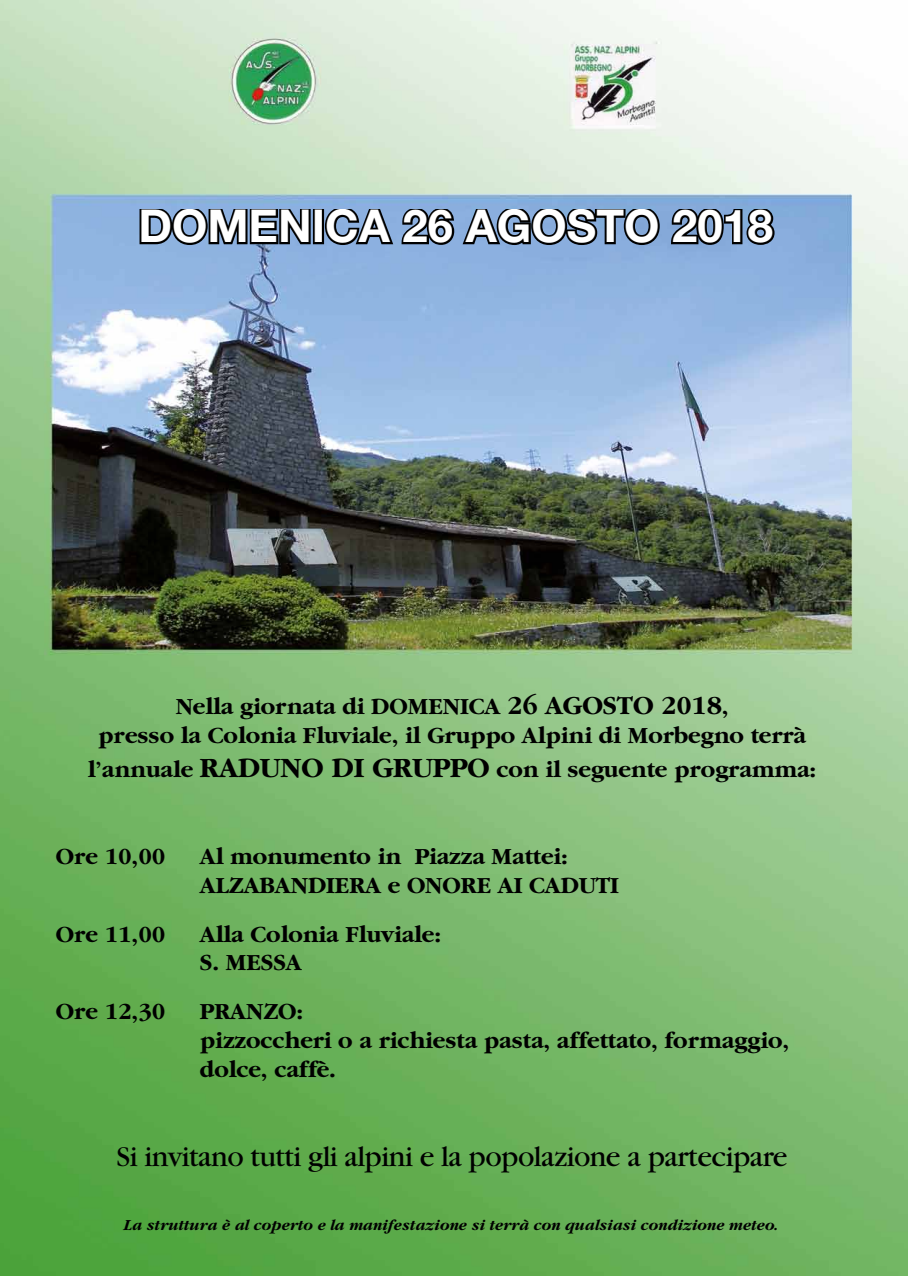
<style>
.page{position:relative;width:908px;height:1276px;background:#fff}
.page>*{position:absolute;margin:0;border:0;box-sizing:border-box;transform-origin:0 0}
.t1{font:700 45.4px "Helvetica Neue LT Std";color:#fff}
.t2{font:30px "Garamond";letter-spacing:-.02em;color:#000}
.t3{font:700 24px/28.8px "Garamond";color:#000}
.t4{font:italic 700 16px "Garamond";color:#000}
.s1{font-size:27px}
.s2{font-size:29px}
</style>
<div class="page">
<img style="left:0;top:0;width:907px;height:1276px">
<svg style="left:137px;top:210px;width:524px;height:37px;background:#43556d"></svg>
<svg style="left:668px;top:210px;width:108px;height:37px;background:#3d4e64"></svg>
<h1 class="t1" style="left:138px;top:198px;width:636px">DOMENICA 26 AGOSTO 2018</h1>
<p class="t3" style="left:98px;top:692px;width:708px;text-align:center">Nella giornata di Domenica <span class="s1">26 AGOSTO 2018</span>,<br>presso la Colonia Fluviale, il Gruppo Alpini di Morbegno terrà</p>
<p class="t3" style="left:88px;top:755px;width:729px">l’annuale <span class="s2">RADUNO DI GRUPPO</span> con il seguente programma:</p>
<p class="t3" style="left:56px;top:842px;width:513px">Ore 10,00 Al monumento in Piazza Mattei:<br>A</p>
<p class="t3" style="left:56px;top:861px;width:564px;line-height:48.8px;text-indent:160px">LZABANDIERA e ONORE AI CADUTI<br>Ore 11,00 Alla Colonia Fluviale:</p>
<p class="t3" style="left:200px;top:948px;width:103px">S. MESSA</p>
<p class="t3" style="left:56px;top:997px;width:111px">Ore 12,30</p>
<p class="t3" style="left:200px;top:997px;width:590px">PRANZO:<br>pizzoccheri o a richiesta pasta, affettato, formaggio, dolce, caffè.</p>
<p class="t2" style="left:116px;top:1140px;width:672px">Si invitano tutti gli alpini e la popolazione a partecipare</p>
<p class="t4" style="left:124px;top:1216px;width:656px">La struttura è al coperto e la manifestazione si terrà con qualsiasi condizione meteo.</p>
</div>
